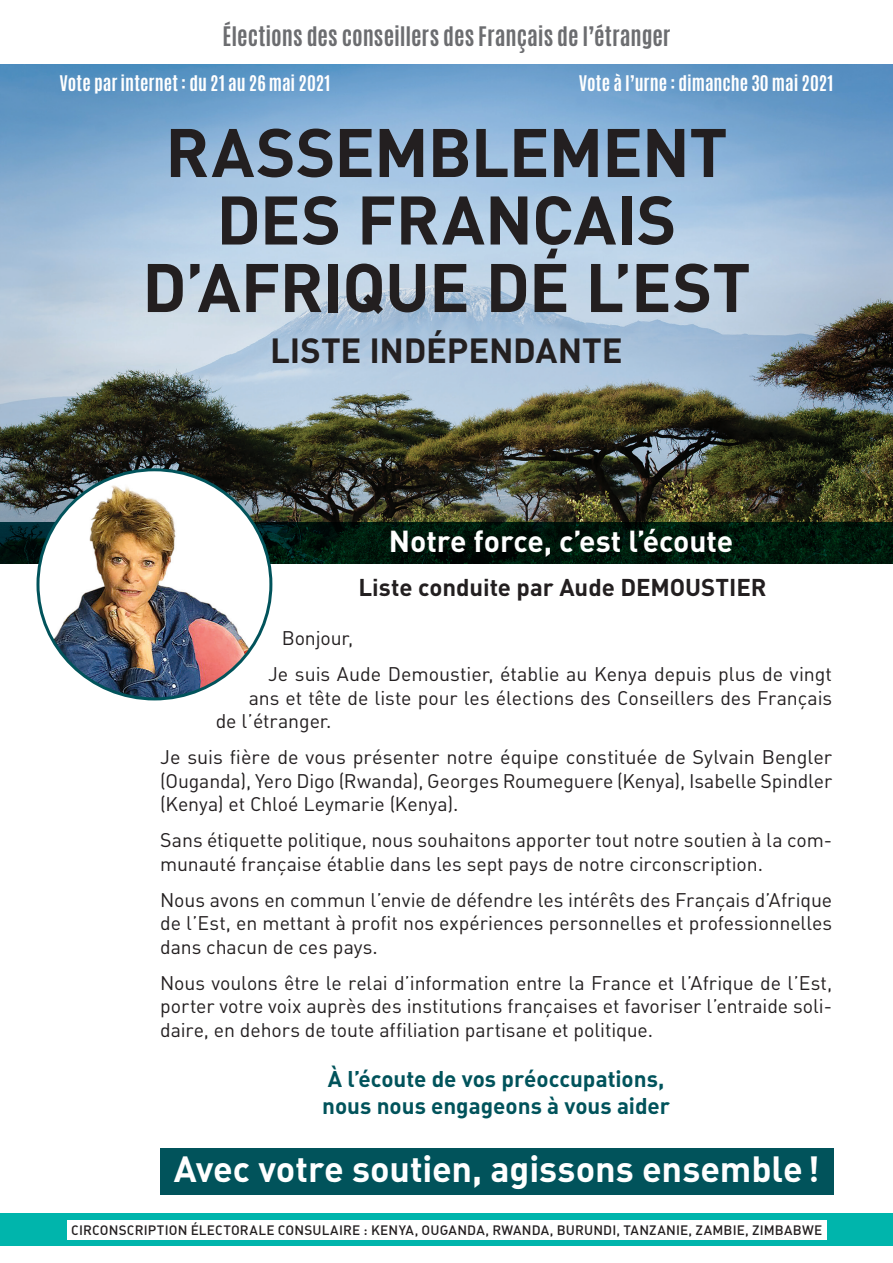
<style>
.page{position:relative;width:893px;height:1263px;background:#fff}
.page>*{position:absolute;margin:0;border:0;box-sizing:border-box;transform-origin:0 0}
.t1{font:700 67.5px/67.5px "DIN";letter-spacing:-.015em;color:#231f20;text-align:center}
.t2{font:36px "DIN Bold Alternate";letter-spacing:-.005em;color:#fff}
.t3{font:700 34.5px "DIN";letter-spacing:-.005em;color:#231f20}
.t4{font:700 30px "DIN";letter-spacing:-.005em;color:#fff}
.t5{font:700 24px "DIN";letter-spacing:-.005em;color:#231f20}
.t6{font:22.5px/27px "DIN Bold Alternate";color:#01535b}
.t7{font:700 22.5px "Antonio";color:#6c6d70}
.t8{font:19.5px/23.4px "DIN Regular Alternate";letter-spacing:-.005em;color:#231f20;text-align:justify}
.t9{font:700 18px "Antonio";color:#fff}
.t10{font:13.5px "DIN Medium Alternate";letter-spacing:.01em;color:#231f20}
</style>
<div class="page">
<div style="left:0;top:1213px;width:893px;height:33px;background:#00b5ac"></div>
<img style="left:0;top:65px;width:893px;height:457px">
<svg style="left:0;top:522px;width:893px;height:42px;background:#01190f"></svg>
<img style="left:50px;top:470px;width:221px;height:229px">
<div style="left:67px;top:1220px;width:760px;height:20px;background:#fff"></div>
<div style="left:160px;top:1148px;width:673px;height:47px;background:#01535b"></div>
<p class="t7" style="left:222px;top:19px;width:450px">Élections des conseillers des Français de l’étranger</p>
<p class="t9" style="left:60px;top:70px;width:272px">Vote par internet : du 21 au 26 mai 2021</p>
<p class="t9" style="left:579px;top:70px;width:256px">Vote à l’urne : dimanche 30 mai 2021</p>
<p class="t1" style="left:142px;top:116px;width:610px">RASSEMBLEMENT<br>DES FRANÇAIS<br>D’AFRIQUE DE L’EST</p>
<p class="t3" style="left:270px;top:328px;width:354px">LISTE INDÉPENDANTE</p>
<p class="t4" style="left:389px;top:521px;width:346px">Notre force, c’est l’écoute</p>
<p class="t5" style="left:358px;top:572px;width:410px">Liste conduite par Aude DEMOUSTIER</p>
<p class="t8" style="left:282px;top:626px;width:73px">Bonjour,</p>
<p class="t8" style="left:268px;top:662px;width:565px">Je suis Aude Demoustier, établie au Kenya depuis plus de vingt</p>
<p class="t8" style="left:249px;top:686px;width:585px">ans et tête de liste pour les élections des Conseillers des Français</p>
<p class="t8" style="left:216px;top:709px;width:117px">de l’étranger.</p>
<p class="t8" style="left:160px;top:745px;width:674px">Je suis fière de vous présenter notre équipe constituée de Sylvain Bengler (Ouganda), Yero Digo (Rwanda), Georges Roumeguere (Kenya), Isabelle Spindler (Kenya) et Chloé Leymarie (Kenya).</p>
<p class="t8" style="left:160px;top:828px;width:674px">Sans étiquette politique, nous souhaitons apporter tout notre soutien à la com&shy;munauté française établie dans les sept pays de notre circonscription.</p>
<p class="t8" style="left:160px;top:888px;width:674px">Nous avons en commun l’envie de défendre les intérêts des Français d’Afrique de l’Est, en mettant à profit nos expériences personnelles et professionnelles dans chacun de ces pays.</p>
<p class="t8" style="left:160px;top:971px;width:674px">Nous voulons être le relai d’information entre la France et l’Afrique de l’Est, porter votre voix auprès des institutions françaises et favoriser l’entraide soli&shy;daire, en dehors de toute affiliation partisane et politique.</p>
<p class="t6" style="left:322px;top:1064px;width:349px">À l’écoute de vos préoccupations, nous nous engageons à vous aider</p>
<p class="t2" style="left:174px;top:1146px;width:647px">Avec votre soutien, agissons ensemble!</p>
<p class="t10" style="left:71px;top:1222px;width:753px">CIRCONSCRIPTION ÉLECTORALE CONSULAIRE : KENYA, OUGANDA, RWANDA, BURUNDI, TANZANIE, ZAMBIE, ZIMBABWE</p>
</div>
